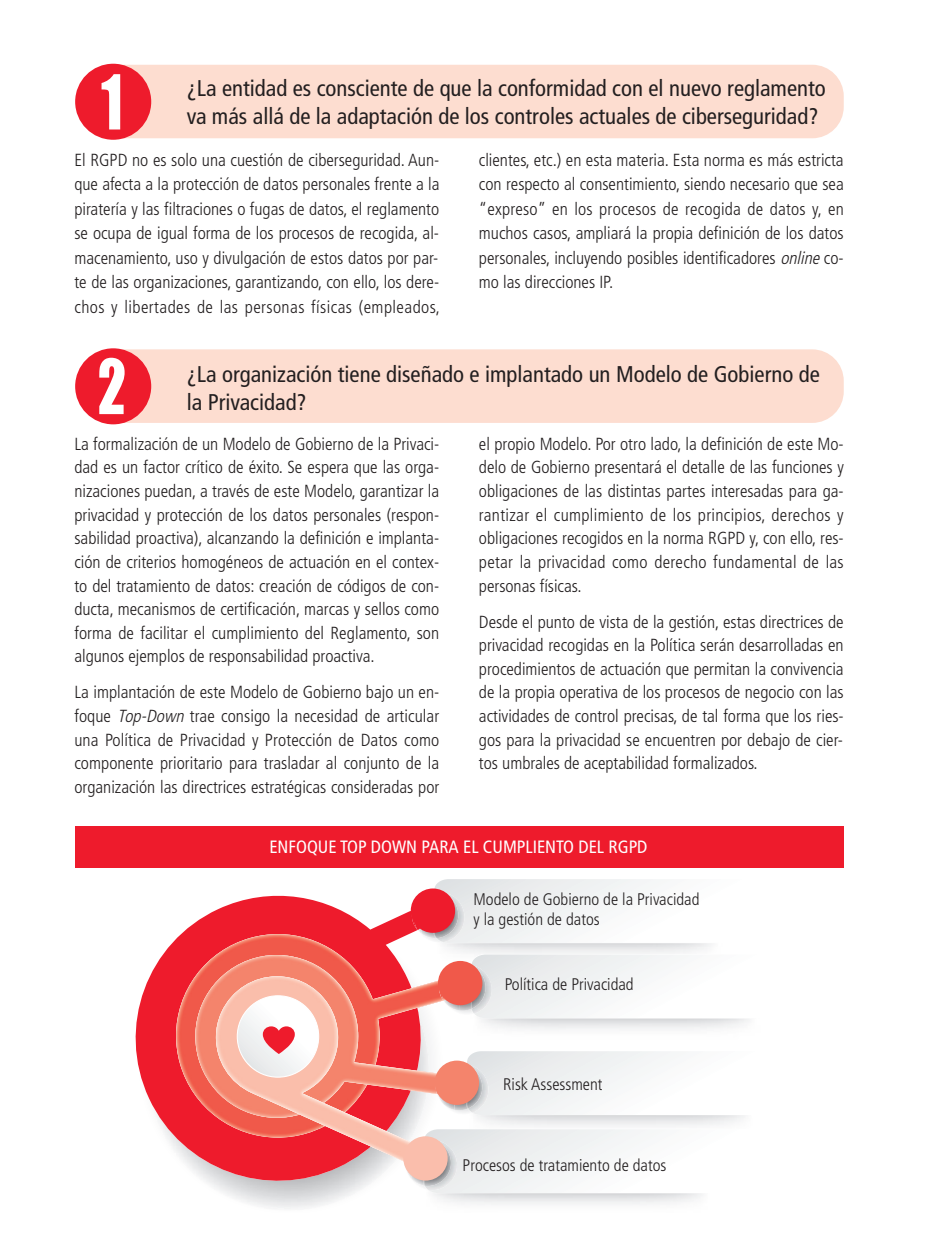
<style>
.page{position:relative;width:942px;height:1239px;background:#fff}
.page>*{position:absolute;margin:0;border:0;box-sizing:border-box;transform-origin:0 0}
.t1{font:70px "Impact";color:#fff;scale:.8 1}
.t2{font:condensed 22.75px "Frutiger";color:#231f20}
.t3{font:condensed 17.85px "Frutiger";color:#fff}
.t4{font:300 condensed 17.5px/23.6px "Frutiger";color:#231f20;text-align:justify}
.t5{font:300 condensed 16.8px/20.1px "Frutiger";color:#231f20}
.s1{font-style:italic}
</style>
<div class="page">
<div style="left:90px;top:65px;width:753px;height:73px;background:#fdddd0;border-radius:32px"></div>
<div style="left:75px;top:64px;width:76px;height:76px;background:#ee1b2c;border-radius:50%"></div>
<div style="left:90px;top:349px;width:753px;height:74px;background:#fdddd0;border-radius:32px"></div>
<div style="left:75px;top:348px;width:76px;height:76px;background:#ee1b2c;border-radius:50%"></div>
<div style="left:75px;top:826px;width:768px;height:42px;background:#ee1b2c"></div>
<svg style="left:135px;top:952px;width:55px;height:215px"></svg>
<svg style="left:165px;top:926px;width:25px;height:223px;background:#ef4755"></svg>
<img style="left:176px;top:934px;width:14px;height:204px">
<svg style="left:190px;top:879px;width:559px;height:330px"></svg>
<h1 class="t1" style="left:101px;top:80px;width:28px">1</h1>
<h2 class="t2" style="left:187px;top:79px;width:640px">¿La entidad es consciente de que la conformidad con el nuevo reglamento</h2>
<h2 class="t2" style="left:187px;top:107px;width:633px">va más allá de la adaptación de los controles actuales de ciberseguridad?</h2>
<p class="t4" style="left:74px;top:149px;width:367px;line-height:24.5px">El RGPD no es solo una cuestión de ciberseguridad. Aun&shy;que afecta a la protección de datos personales frente a la piratería y las filtraciones o fugas de datos, el reglamento se ocupa de igual forma de los procesos de recogida, al&shy;macenamiento, uso y divulgación de estos datos por par&shy;te de las organizaciones, garantizando, con ello, los dere&shy;chos y libertades de las personas físicas (empleados,</p>
<p class="t4" style="left:479px;top:149px;width:366px;line-height:24.5px">clientes, etc.) en esta materia. Esta norma es más estricta con respecto al consentimiento, siendo necesario que sea “expreso” en los procesos de recogida de datos y, en muchos casos, ampliará la propia definición de los datos personales, incluyendo posibles identificadores <span class="s1">online</span> co&shy;mo las direcciones IP.</p>
<h1 class="t1" style="left:98px;top:364px;width:37px">2</h1>
<h2 class="t2" style="left:187px;top:365px;width:634px">¿La organización tiene diseñado e implantado un Modelo de Gobierno de</h2>
<h2 class="t2" style="left:187px;top:393px;width:121px">la Privacidad?</h2>
<p class="t4" style="left:74px;top:433px;width:366px">La formalización de un Modelo de Gobierno de la Privaci&shy;dad es un factor crítico de éxito. Se espera que las orga&shy;nizaciones puedan, a través de este Modelo, garantizar la privacidad y protección de los datos personales (respon&shy;sabilidad proactiva), alcanzando la definición e implanta&shy;ción de criterios homogéneos de actuación en el contex&shy;to del tratamiento de datos: creación de códigos de con&shy;ducta, mecanismos de certificación, marcas y sellos como forma de facilitar el cumplimiento del Reglamento, son algunos ejemplos de responsabilidad proactiva.</p>
<p class="t4" style="left:74px;top:682px;width:366px">La implantación de este Modelo de Gobierno bajo un en&shy;foque <span class="s1">Top-Down</span> trae consigo la necesidad de articular una Política de Privacidad y Protección de Datos como componente prioritario para trasladar al conjunto de la organización las directrices estratégicas consideradas por</p>
<p class="t4" style="left:479px;top:433px;width:366px">el propio Modelo. Por otro lado, la definición de este Mo&shy;delo de Gobierno presentará el detalle de las funciones y obligaciones de las distintas partes interesadas para ga&shy;rantizar el cumplimiento de los principios, derechos y obligaciones recogidos en la norma RGPD y, con ello, res&shy;petar la privacidad como derecho fundamental de las personas físicas.</p>
<p class="t4" style="left:479px;top:611px;width:366px">Desde el punto de vista de la gestión, estas directrices de privacidad recogidas en la Política serán desarrolladas en procedimientos de actuación que permitan la convivencia de la propia operativa de los procesos de negocio con las actividades de control precisas, de tal forma que los ries&shy;gos para la privacidad se encuentren por debajo de cier&shy;tos umbrales de aceptabilidad formalizados.</p>
<p class="t3" style="left:269px;top:840px;width:379px">ENFOQUE TOP DOWN PARA EL CUMPLIENTO DEL RGPD</p>
<p class="t5" style="left:473px;top:890px;width:227px">Modelo de Gobierno de la Privacidad y la gestión de datos</p>
<p class="t5" style="left:505px;top:976px;width:130px">Política de Privacidad</p>
<p class="t5" style="left:503px;top:1076px;width:101px">Risk Assessment</p>
<p class="t5" style="left:462px;top:1156px;width:205px">Procesos de tratamiento de datos</p>
</div>
